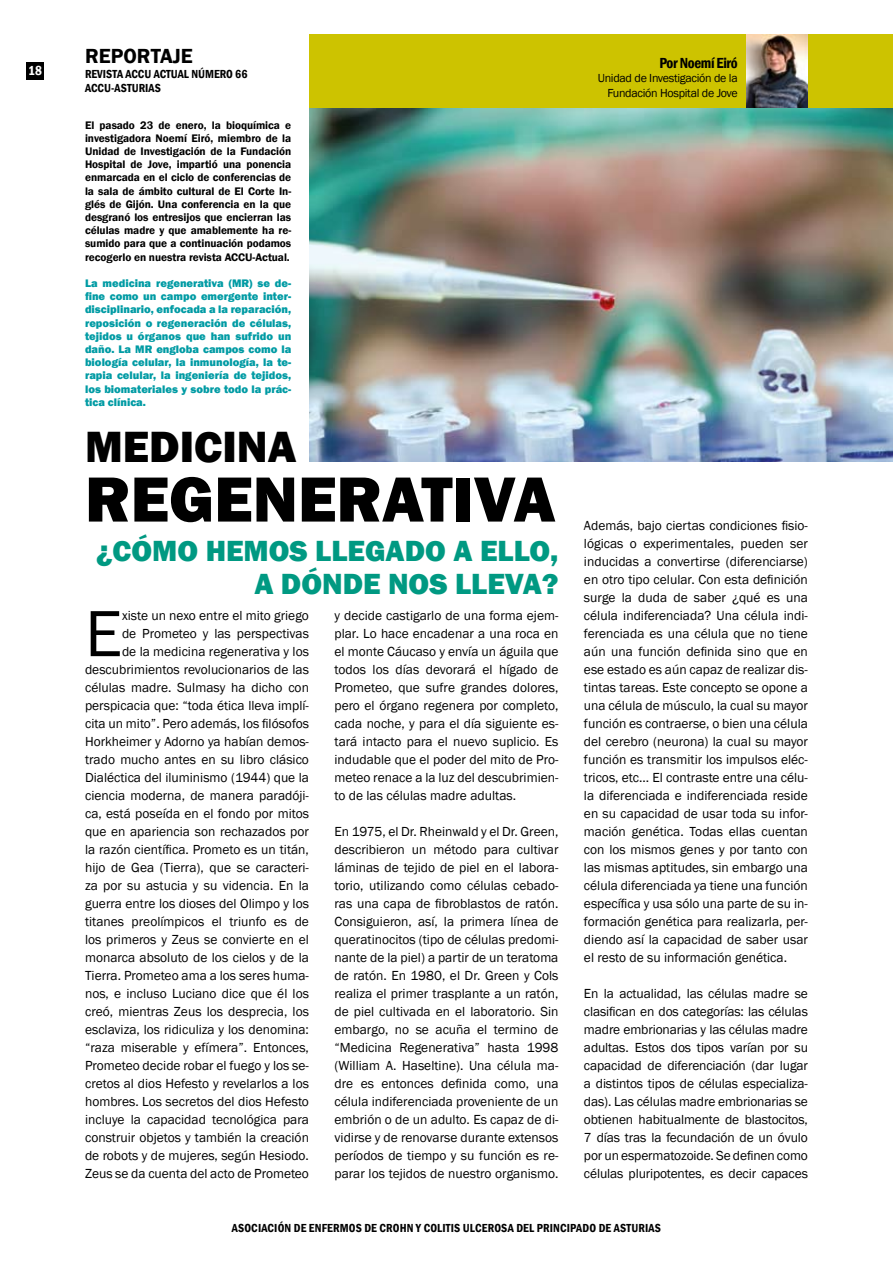
<style>
.page{position:relative;width:893px;height:1263px;background:#fff}
.page>*{position:absolute;margin:0;border:0;box-sizing:border-box;transform-origin:0 0}
.t1{font:67.5px "Franklin Gothic";color:#000}
.t2{font:800 66px "Franklin Gothic";color:#000}
.t3{font:800 45px "Franklin Gothic";color:#000}
.t4{font:800 30px "Franklin Gothic";color:#009982}
.t5{font:600 21px "Franklin Gothic";color:#000}
.t6{font:600 condensed 15px "Franklin Gothic";letter-spacing:-.025em;color:#000}
.t7{font:13.5px/18px "Franklin Gothic";color:#000;text-align:justify}
.t8{font:600 condensed 13.5px "Franklin Gothic";color:#fff}
.t9{font:600 condensed 12px/14.4px "Franklin Gothic";letter-spacing:.01em;color:#000}
.t10{font:12px/14.4px "Franklin Gothic";letter-spacing:-.025em;color:#000;text-align:right}
.t11{font:600 11.25px/13.2px "Franklin Gothic";letter-spacing:-.005em;color:#000;text-align:justify}
.t12{font:800 11.25px/13.2px "Franklin Gothic";color:#009ba4;text-align:justify}
</style>
<div class="page">
<img style="left:309px;top:107px;width:584px;height:355px">
<div style="left:309px;top:34px;width:584px;height:73px;background:#cdc300"></div>
<img style="left:746px;top:34px;width:62px;height:73px">
<div style="left:27px;top:62px;width:17px;height:17px;background:#000"></div>
<p class="t8" style="left:28px;top:62px;width:15px">18</p>
<h3 class="t5" style="left:85px;top:44px;width:13px">reportaje</h3>
<p class="t9" style="left:85px;top:67px;width:6px">revi</p>
<p class="t9" style="left:85px;top:67px;width:164px;text-indent:21px">sta ACCU ACTUAL NÚMERO 66<br>ACCU-ASTURIAS</p>
<p class="t11" style="left:85px;top:118px;width:208px">El pasado 23 de enero, la bioquímica e investigadora Noemí Eiró, miembro de la Unidad de Investigación de la Fundación Hospital de Jove, impartió una ponencia enmarcada en el ciclo de conferencias de la sala de ámbito cultural de El Corte In&shy;glés de Gijón. Una conferencia en la que desgranó los entresijos que encierran las células madre y que amablemente ha re&shy;sumido para que a continuación podamos recogerlo en nuestra revista ACCU-Actual.</p>
<p class="t12" style="left:85px;top:276px;width:208px">La medicina regenerativa (MR) se de&shy;fine como un campo emergente inter&shy;disciplinario, enfocada a la reparación, reposición o regeneración de células, tejidos u órganos que han sufrido un daño. La MR engloba campos como la biología celular, la inmunología, la te&shy;rapia celular, la ingeniería de tejidos, los biomateriales y sobre todo la prác&shy;tica clínica.</p>
<h3 class="t3" style="left:85px;top:417px;width:64px">Medicina</h3>
<h2 class="t2" style="left:85px;top:457px;width:85px">Regenerativa</h2>
<h3 class="t4" style="left:96px;top:531px;width:58px">¿Cómo</h3>
<h3 class="t4" style="left:206px;top:531px;width:21px">hemos</h3>
<h3 class="t4" style="left:315px;top:531px;width:20px">llegado</h3>
<h3 class="t4" style="left:453px;top:531px;width:45px">a ello</h3>
<h3 class="t4" style="left:550px;top:531px;width:10px">,</h3>
<h3 class="t4" style="left:254px;top:564px;width:48px">a dónde</h3>
<h3 class="t4" style="left:388px;top:564px;width:21px">nos</h3>
<h3 class="t4" style="left:455px;top:564px;width:19px">lleva</h3>
<h3 class="t4" style="left:542px;top:564px;width:18px">?</h3>
<p class="t7" style="left:85px;top:607px;width:225px;text-align:right">xiste un nexo entre el mito griego<br>de Prometeo y las perspectivas<br>de la medicina regenerativa y los descubrimientos revolucionarios de las células madre. Sulmasy ha dicho con perspicacia que: “toda ética lleva implí&shy;cita un mito”. Pero además, los filósofos Horkheimer y Adorno ya habían demos&shy;trado mucho antes en su libro clásico Dialéctica del iluminismo (1944) que la ciencia moderna, de manera paradóji&shy;ca, está poseída en el fondo por mitos que en apariencia son rechazados por la razón científica. Prometo es un titán, hijo de Gea (Tierra), que se caracteri&shy;za por su astucia y su videncia. En la guerra entre los dioses del Olimpo y los titanes preolímpicos el triunfo es de los primeros y Zeus se convierte en el monarca absoluto de los cielos y de la Tierra. Prometeo ama a los seres huma&shy;nos, e incluso Luciano dice que él los creó, mientras Zeus los desprecia, los esclaviza, los ridiculiza y los denomina: “raza miserable y efímera”. Entonces, Prometeo decide robar el fuego y los se&shy;cretos al dios Hefesto y revelarlos a los hombres. Los secretos del dios Hefesto incluye la capacidad tecnológica para construir objetos y también la creación de robots y de mujeres, según Hesiodo.<br>Zeus se da cuenta del acto de Prometeo</p>
<p class="t7" style="left:334px;top:607px;width:225px">y decide castigarlo de una forma ejem&shy;plar. Lo hace encadenar a una roca en el monte Cáucaso y envía un águila que todos los días devorará el hígado de Prometeo, que sufre grandes dolores, pero el órgano regenera por completo, cada noche, y para el día siguiente es&shy;tará intacto para el nuevo suplicio. Es indudable que el poder del mito de Pro&shy;meteo renace a la luz del descubrimien&shy;to de las células madre adultas.</p>
<h1 class="t1" style="left:85px;top:592px;width:38px">E</h1>
<p class="t7" style="left:334px;top:823px;width:225px">En 1975, el Dr. Rheinwald y el Dr. Green, describieron un método para cultivar láminas de tejido de piel en el labora&shy;torio, utilizando como células cebado&shy;ras una capa de fibroblastos de ratón.<br>Consiguieron, así, la primera línea de queratinocitos (tipo de células predomi&shy;nante de la piel) a partir de un teratoma de ratón. En 1980, el Dr. Green y Cols realiza el primer trasplante a un ratón, de piel cultivada en el laboratorio. Sin embargo, no se acuña el termino de “Medicina Regenerativa” hasta 1998 (William A. Haseltine). Una célula ma&shy;dre es entonces definida como, una célula indiferenciada proveniente de un embrión o de un adulto. Es capaz de di&shy;vidirse y de renovarse durante extensos períodos de tiempo y su función es re&shy;parar los tejidos de nuestro organismo.</p>
<p class="t6" style="left:659px;top:53px;width:80px">Por Noemí Eiró</p>
<p class="t10" style="left:598px;top:71px;width:141px">Unidad de Investigación de la<br>Fundación Hospital de Jove</p>
<p class="t7" style="left:584px;top:517px;width:225px">Además, bajo ciertas condiciones fisio&shy;lógicas o experimentales, pueden ser inducidas a convertirse (diferenciarse) en otro tipo celular. Con esta definición surge la duda de saber ¿qué es una célula indiferenciada? Una célula indi&shy;ferenciada es una célula que no tiene aún una función definida sino que en ese estado es aún capaz de realizar dis&shy;tintas tareas. Este concepto se opone a una célula de músculo, la cual su mayor función es contraerse, o bien una célula del cerebro (neurona) la cual su mayor función es transmitir los impulsos eléc&shy;tricos, etc... El contraste entre una célu&shy;la diferenciada e indiferenciada reside en su capacidad de usar toda su infor&shy;mación genética. Todas ellas cuentan con los mismos genes y por tanto con las mismas aptitudes, sin embargo una célula diferenciada ya tiene una función específica y usa sólo una parte de su in&shy;formación genética para realizarla, per&shy;diendo así la capacidad de saber usar el resto de su información genética.</p>
<p class="t7" style="left:584px;top:985px;width:225px">En la actualidad, las células madre se clasifican en dos categorías: las células madre embrionarias y las células madre adultas. Estos dos tipos varían por su capacidad de diferenciación (dar lugar a distintos tipos de células especializa&shy;das). Las células madre embrionarias se obtienen habitualmente de blastocitos, 7 días tras la fecundación de un óvulo por un espermatozoide. Se definen como células pluripotentes, es decir capaces</p>
<p class="t9" style="left:232px;top:1221px;width:430px">ASOCIACIÓN DE ENFERMOS DE CROHN Y COLITIS ULCEROSA DEL PRINCIPADO DE ASTURIAS</p>
</div>
